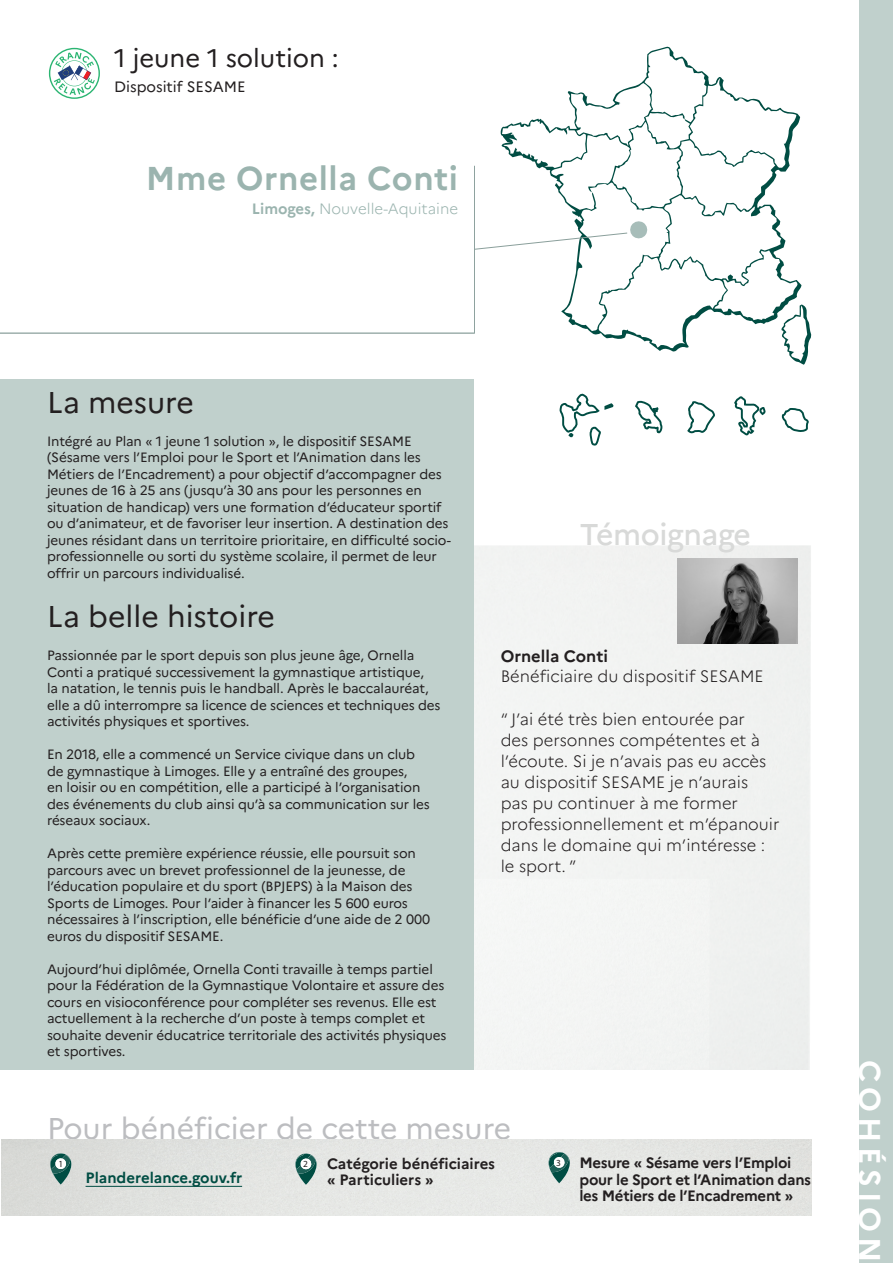
<style>
.page{position:relative;width:893px;height:1263px;background:#fff}
.page>*{position:absolute;margin:0;border:0;box-sizing:border-box;transform-origin:0 0}
.t1{font:700 33px "Marianne";letter-spacing:.02em;color:#9bb4af}
.t2{font:30px "Marianne";color:#bcbdc0}
.t3{font:30px "Marianne";color:#231f20}
.t4{font:500 30px "Marianne";letter-spacing:-.015em;color:#d8d9d8}
.t5{font:700 30px "Marianne";letter-spacing:.16em;color:#fff}
.t6{font:25.5px "Marianne";color:#231f20}
.t7{font:300 16.5px/21px "Marianne";color:#231f20}
.t8{font:700 16.5px "Marianne";color:#231f20}
.t9{font:700 15px/16.5px "Marianne";letter-spacing:-.02em;color:#231f20}
.t10{font:700 15px "Marianne";color:#231f20}
.t11{font:300 15px "Marianne";color:#9bb4af}
.t12{font:700 15px "Marianne";color:#004d43}
.t13{font:15px "Marianne";color:#231f20}
.t14{font:13.5px/16.5px "Marianne";letter-spacing:-.01em;color:#231f20}
.t15{font:9.3px "Myriad Pro";color:#231f20}
.s1{font-weight:700}
</style>
<div class="page">
<div style="left:859px;top:0;width:34px;height:1263px;background:#c0d0cc"></div>
<div style="left:0;top:379px;width:474px;height:691px;background:#c0d0cc"></div>
<svg style="left:501px;top:47px;width:300px;height:305px"></svg>
<svg style="left:781px;top:304px;width:30px;height:61px"></svg>
<svg style="left:559px;top:393px;width:250px;height:53px"></svg>
<svg style="left:49px;top:48px;width:51px;height:51px"></svg>
<svg style="left:50px;top:1153px;width:22px;height:31px"></svg>
<hr style="left:86px;top:1186px;width:156px;height:1px;background:#004d43">
<svg style="left:0;top:166px;width:475px;height:167px"></svg>
<svg style="left:473px;top:220px;width:175px;height:30px"></svg>
<img style="left:678px;top:559px;width:119px;height:85px">
<svg style="left:548px;top:1152px;width:22px;height:31px"></svg>
<svg style="left:295px;top:1153px;width:22px;height:32px"></svg>
<p class="t6" style="left:114px;top:42px;width:226px">1 jeune 1 solution :</p>
<p class="t13" style="left:114px;top:78px;width:133px">Dispositif SESAME</p>
<p class="t1" style="left:146px;top:158px;width:314px">Mme Ornella Conti</p>
<p class="t11" style="left:252px;top:199px;width:208px"><span class="s1">Limoges,</span> Nouvelle-Aquitaine</p>
<p class="t3" style="left:47px;top:384px;width:148px">La mesure</p>
<p class="t14" style="left:47px;top:433px;width:405px">Intégré au Plan « 1 jeune 1 solution », le dispositif SESAME (Sésame vers l’Emploi pour le Sport et l’Animation dans les Métiers de l’Encadrement) a pour objectif d’accompagner des jeunes de 16 à 25 ans (jusqu’à 30 ans pour les personnes en situation de handicap) vers une formation d’éducateur sportif ou d’animateur, et de favoriser leur insertion. A destination des jeunes résidant dans un territoire prioritaire, en difficulté socio&shy;professionnelle ou sorti du système scolaire, il permet de leur offrir un parcours individualisé.</p>
<p class="t3" style="left:47px;top:598px;width:229px">La belle histoire</p>
<p class="t14" style="left:47px;top:647px;width:395px">Passionnée par le sport depuis son plus jeune âge, Ornella Conti a pratiqué successivement la gymnastique artistique,<br>la natation, le tennis puis le handball. Après le baccalauréat, elle a dû interrompre sa licence de sciences et techniques des activités physiques et sportives.</p>
<p class="t14" style="left:47px;top:746px;width:384px">En 2018, elle a commencé un Service civique dans un club de gymnastique à Limoges. Elle y a entraîné des groupes,<br>en loisir ou en compétition, elle a participé à l’organisation des événements du club ainsi qu’à sa communication sur les réseaux sociaux.</p>
<p class="t14" style="left:47px;top:845px;width:385px">Après cette première expérience réussie, elle poursuit son parcours avec un brevet professionnel de la jeunesse, de l’éducation populaire et du sport (BPJEPS) à la Maison des Sports de Limoges. Pour l’aider à financer les 5 600 euros nécessaires à l’inscription, elle bénéficie d’une aide de 2 000 euros du dispositif SESAME.</p>
<p class="t14" style="left:47px;top:961px;width:401px">Aujourd’hui diplômée, Ornella Conti travaille à temps partiel pour la Fédération de la Gymnastique Volontaire et assure des cours en visioconférence pour compléter ses revenus. Elle est actuellement à la recherche d’un poste à temps complet et souhaite devenir éducatrice territoriale des activités physiques et sportives.</p>
<p class="t4" style="left:580px;top:516px;width:173px">Témoignage</p>
<p class="t8" style="left:501px;top:646px;width:109px">Ornella Conti</p>
<p class="t7" style="left:501px;top:665px;width:264px">Bénéficiaire du dispositif SESAME</p>
<p class="t7" style="left:501px;top:709px;width:280px">“ J’ai été très bien entourée par<br>des personnes compétentes et à l’écoute. Si je n’avais pas eu accès au dispositif SESAME je n’aurais<br>pas pu continuer à me former professionnellement et m’épanouir dans le domaine qui m’intéresse : le sport. ”</p>
<h2 class="t2" style="left:47px;top:1110px;width:466px">Pour bénéficier de cette mesure</h2>
<p class="t15" style="left:59px;top:1158px;width:6px">1</p>
<p class="t12" style="left:86px;top:1169px;width:158px">Planderelance.gouv.fr</p>
<p class="t15" style="left:303px;top:1158px;width:6px">2</p>
<p class="t10" style="left:327px;top:1154px;width:170px">Catégorie bénéficiaires</p>
<p class="t15" style="left:556px;top:1157px;width:6px">3</p>
<p class="t10" style="left:327px;top:1170px;width:108px">« Particuliers »</p>
<p class="t9" style="left:579px;top:1155px;width:233px">Mesure « Sésame vers l’Emploi pour le Sport et l’Animation dans les Métiers de l’Encadrement »</p>
<h2 class="t5" style="left:888px;top:1060px;width:203px;rotate:90deg">COHÉSION</h2>
</div>
